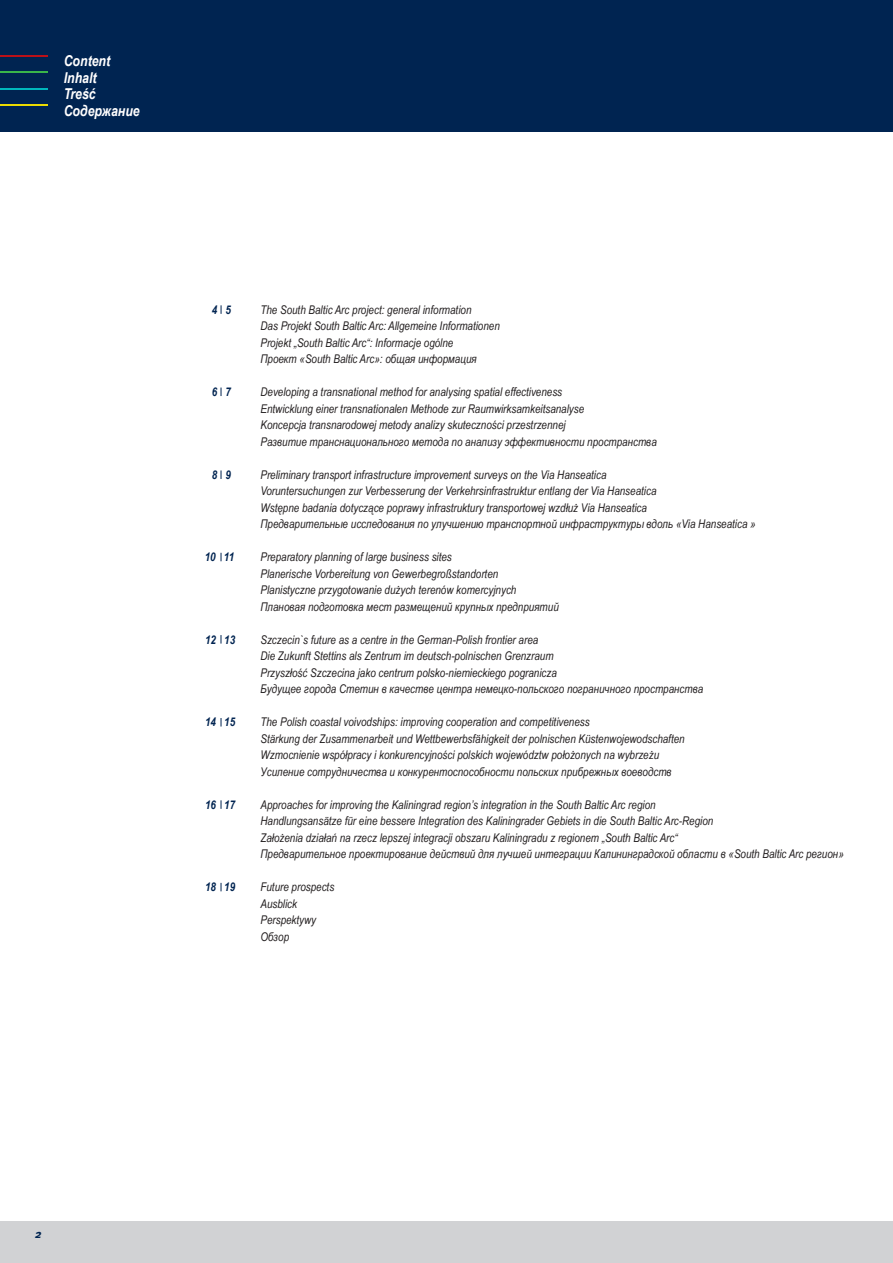
<style>
.page{position:relative;width:893px;height:1263px;background:#fff}
.page>*{position:absolute;margin:0;border:0;box-sizing:border-box;transform-origin:0 0}
.t1{font:italic 700 15px/16.5px "Arial Narrow";color:#fff}
.t2{font:italic 12px/16.5px "Arial Narrow";color:#231f20}
.t3{font:italic 700 12px "Arial Narrow";color:#002451}
</style>
<div class="page">
<div style="left:0;top:0;width:893px;height:132px;background:#002451"></div>
<hr style="left:0;top:56px;width:47px;height:1px;background:#bb1018">
<hr style="left:0;top:72px;width:47px;height:1px;background:#3ab54a">
<hr style="left:0;top:88px;width:47px;height:1px;background:#00b6bc">
<hr style="left:0;top:104px;width:47px;height:1px;background:#ebdb01">
<div style="left:0;top:1221px;width:893px;height:42px;background:#d1d2d4"></div>
<p class="t1" style="left:64px;top:52px;width:78px">Content<br>Inhalt<br>Treść<br>Содержание</p>
<p class="t3" style="left:212px;top:300px;width:21px">4 5</p>
<p class="t3" style="left:212px;top:383px;width:21px">6 7</p>
<p class="t3" style="left:212px;top:465px;width:21px">8 9</p>
<p class="t3" style="left:205px;top:548px;width:31px">10 11</p>
<p class="t3" style="left:205px;top:630px;width:32px">12 13</p>
<p class="t3" style="left:205px;top:713px;width:32px">14 15</p>
<p class="t3" style="left:205px;top:795px;width:32px">16 17</p>
<p class="t3" style="left:205px;top:878px;width:32px">18 19</p>
<p class="t2" style="left:260px;top:301px;width:241px">The South Baltic Arc project: general information<br>Das Projekt South Baltic Arc: Allgemeine Informationen Projekt „South Baltic Arc“: Informacje ogólne<br>Проект «South Baltic Arc»: общая информация</p>
<p class="t2" style="left:260px;top:383px;width:398px">Developing a transnational method for analysing spatial effectiveness<br>Entwicklung einer transnationalen Methode zur Raumwirksamkeitsanalyse<br>Koncepcja transnarodowej metody analizy skuteczności przestrzennej<br>Развитие транснационального метода по анализу эффективности пространства</p>
<p class="t2" style="left:260px;top:466px;width:497px">Preliminary transport infrastructure improvement surveys on the Via Hanseatica<br>Voruntersuchungen zur Verbesserung der Verkehrsinfrastruktur entlang der Via Hanseatica<br>Wstępne badania dotyczące poprawy infrastruktury transportowej wzdłuż Via Hanseatica<br>Предварительные исследования по улучшению транспортной инфраструктуры вдоль «Via Hanseatica »</p>
<p class="t2" style="left:260px;top:548px;width:300px">Preparatory planning of large business sites<br>Planerische Vorbereitung von Gewerbegroßstandorten<br>Planistyczne przygotowanie dużych terenów komercyjnych Плановая подготовка мест размещений крупных предприятий</p>
<p class="t2" style="left:260px;top:631px;width:444px">Szczecin`s future as a centre in the German-Polish frontier area<br>Die Zukunft Stettins als Zentrum im deutsch-polnischen Grenzraum<br>Przyszłość Szczecina jako centrum polsko-niemieckiego pogranicza<br>Будущее города Стетин в качестве центра немецко-польского пограничного пространства</p>
<p class="t2" style="left:260px;top:713px;width:426px">The Polish coastal voivodships: improving cooperation and competitiveness<br>Stärkung der Zusammenarbeit und Wettbewerbsfähigkeit der polnischen Küstenwojewodschaften Wzmocnienie współpracy i konkurencyjności polskich województw położonych na wybrzeżu Усиление сотрудничества и конкурентоспособности польских прибрежных воеводств</p>
<p class="t2" style="left:260px;top:796px;width:585px">Approaches for improving the Kaliningrad region’s integration in the South Baltic Arc region<br>Handlungsansätze für eine bessere Integration des Kaliningrader Gebiets in die South Baltic Arc-Region<br>Założenia działań na rzecz lepszej integracji obszaru Kaliningradu z regionem „South Baltic Arc“<br>Предварительное проектирование действий для лучшей интеграции Калининградской области в «South Baltic Arc регион»</p>
<p class="t2" style="left:260px;top:878px;width:75px">Future prospects<br>Ausblick<br>Perspektywy<br>Обзор</p>
</div>
